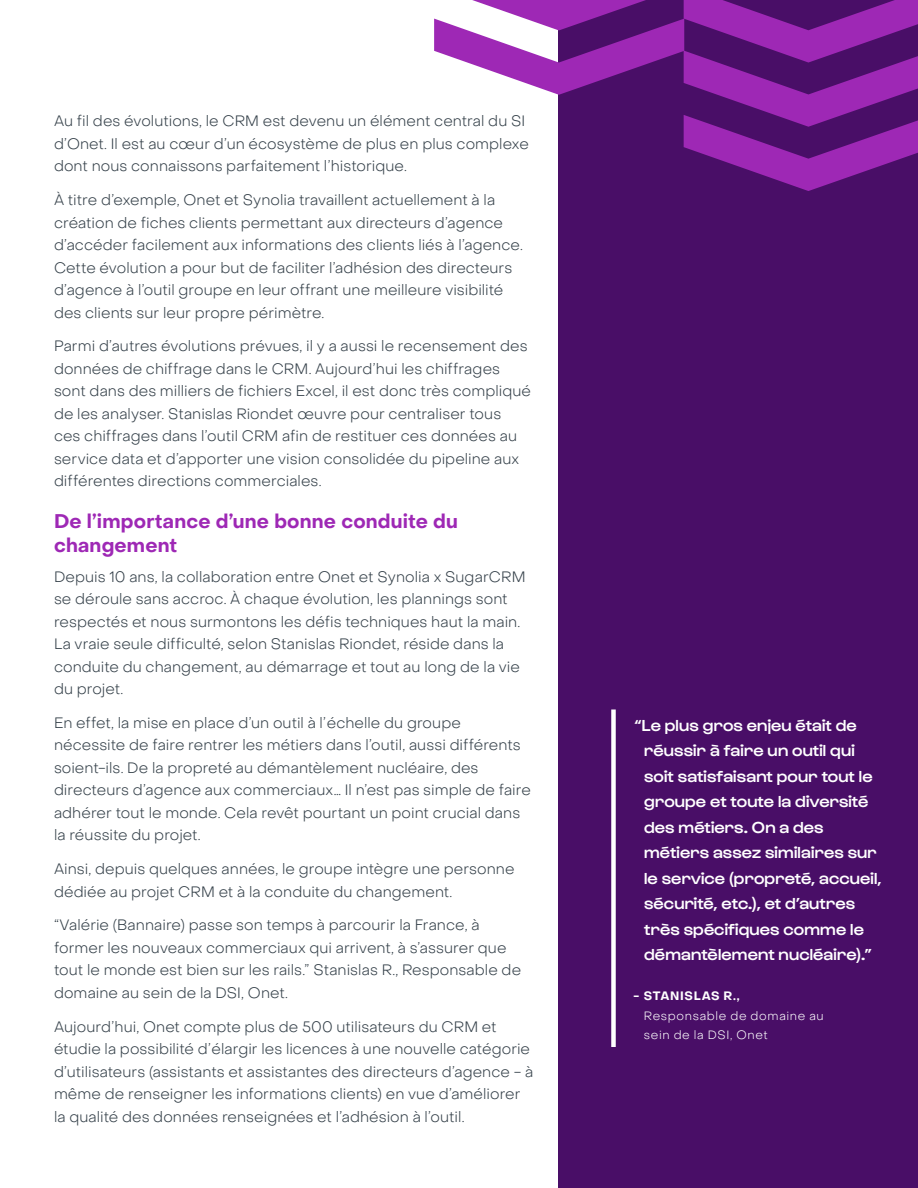
<style>
.page{position:relative;width:918px;height:1188px;background:#fff}
.page>*{position:absolute;margin:0;border:0;box-sizing:border-box;transform-origin:0 0}
.Body_-_Headline{font:700 19.5px/24px "Object Sans";letter-spacing:.01em;color:#9e28b5}
.Pull_Quote_-_Quote{font:500 16.5px/25.5px "Gustavo";letter-spacing:.005em;color:#fff}
.Body_-_Body{font:300 15px/22.5px "Object Sans";letter-spacing:.005em;color:#333f48}
.Pull_Quote_-_Attribute{font:300 12px/19.5px "Object Sans";letter-spacing:.055em;color:#fff}
.s1{font-weight:700}
</style>
<div class="page">
<div style="left:559px;top:0;width:359px;height:1188px;background:#490e67"></div>
<svg style="left:434px;top:0;width:484px;height:191px"></svg>
<div style="left:611px;top:710px;width:5px;height:337px;background:#fff"></div>
<p class="Body_-_Body" style="left:54px;top:110px;width:476px">Au fil des évolutions, le CRM est devenu un élément central du SI d’Onet. Il est au cœur d’un écosystème de plus en plus complexe dont nous connaissons parfaitement l’historique.</p>
<p class="Body_-_Body" style="left:54px;top:189px;width:470px">À titre d’exemple, Onet et Synolia travaillent actuellement à la création de fiches clients permettant aux directeurs d’agence d’accéder facilement aux informations des clients liés à l’agence.<br>Cette évolution a pour but de faciliter l’adhésion des directeurs d’agence à l’outil groupe en leur offrant une meilleure visibilité des clients sur leur propre périmètre.</p>
<p class="Body_-_Body" style="left:54px;top:335px;width:479px">Parmi d’autres évolutions prévues, il y a aussi le recensement des données de chiffrage dans le CRM. Aujourd’hui les chiffrages sont dans des milliers de fichiers Excel, il est donc très compliqué de les analyser. Stanislas Riondet œuvre pour centraliser tous ces chiffrages dans l’outil CRM afin de restituer ces données au service data et d’apporter une vision consolidée du pipeline aux différentes directions commerciales.</p>
<p class="Body_-_Headline" style="left:54px;top:509px;width:406px">De l’importance d’une bonne conduite du changement</p>
<p class="Body_-_Body" style="left:54px;top:565px;width:473px">Depuis 10 ans, la collaboration entre Onet et Synolia x SugarCRM se déroule sans accroc. À chaque évolution, les plannings sont respectés et nous surmontons les défis techniques haut la main.<br>La vraie seule difficulté, selon Stanislas Riondet, réside dans la conduite du changement, au démarrage et tout au long de la vie du projet.</p>
<p class="Body_-_Body" style="left:54px;top:712px;width:478px">En effet, la mise en place d’un outil à l’échelle du groupe nécessite de faire rentrer les métiers dans l’outil, aussi différents soient-ils. De la propreté au démantèlement nucléaire, des directeurs d’agence aux commerciaux… Il n’est pas simple de faire adhérer tout le monde. Cela revêt pourtant un point crucial dans la réussite du projet.</p>
<p class="Body_-_Body" style="left:54px;top:858px;width:462px">Ainsi, depuis quelques années, le groupe intègre une personne dédiée au projet CRM et à la conduite du changement.</p>
<p class="Body_-_Body" style="left:54px;top:914px;width:469px">“Valérie (Bannaire) passe son temps à parcourir la France, à former les nouveaux commerciaux qui arrivent, à s’assurer que tout le monde est bien sur les rails.” Stanislas R., Responsable de domaine au sein de la DSI, Onet.</p>
<p class="Body_-_Body" style="left:54px;top:1015px;width:481px">Aujourd’hui, Onet compte plus de 500 utilisateurs du CRM et étudie la possibilité d’élargir les licences à une nouvelle catégorie d’utilisateurs (assistants et assistantes des directeurs d’agence - à même de renseigner les informations clients) en vue d’améliorer la qualité des données renseignées et l’adhésion à l’outil.</p>
<p class="Pull_Quote_-_Quote" style="left:644px;top:713px;width:239px;text-indent:-10px">“Le plus gros enjeu était de réussir à faire un outil qui soit satisfaisant pour tout le groupe et toute la diversité des métiers. On a des métiers assez similaires sur le service (propreté, accueil, sécurité, etc.), et d’autres très spécifiques comme le démantèlement nucléaire).”</p>
<p class="Pull_Quote_-_Attribute" style="left:644px;top:986px;width:182px;text-indent:-10px"><span class="s1">- STANISLAS R.,<br></span>Responsable de domaine au sein de la DSI, Onet</p>
</div>
